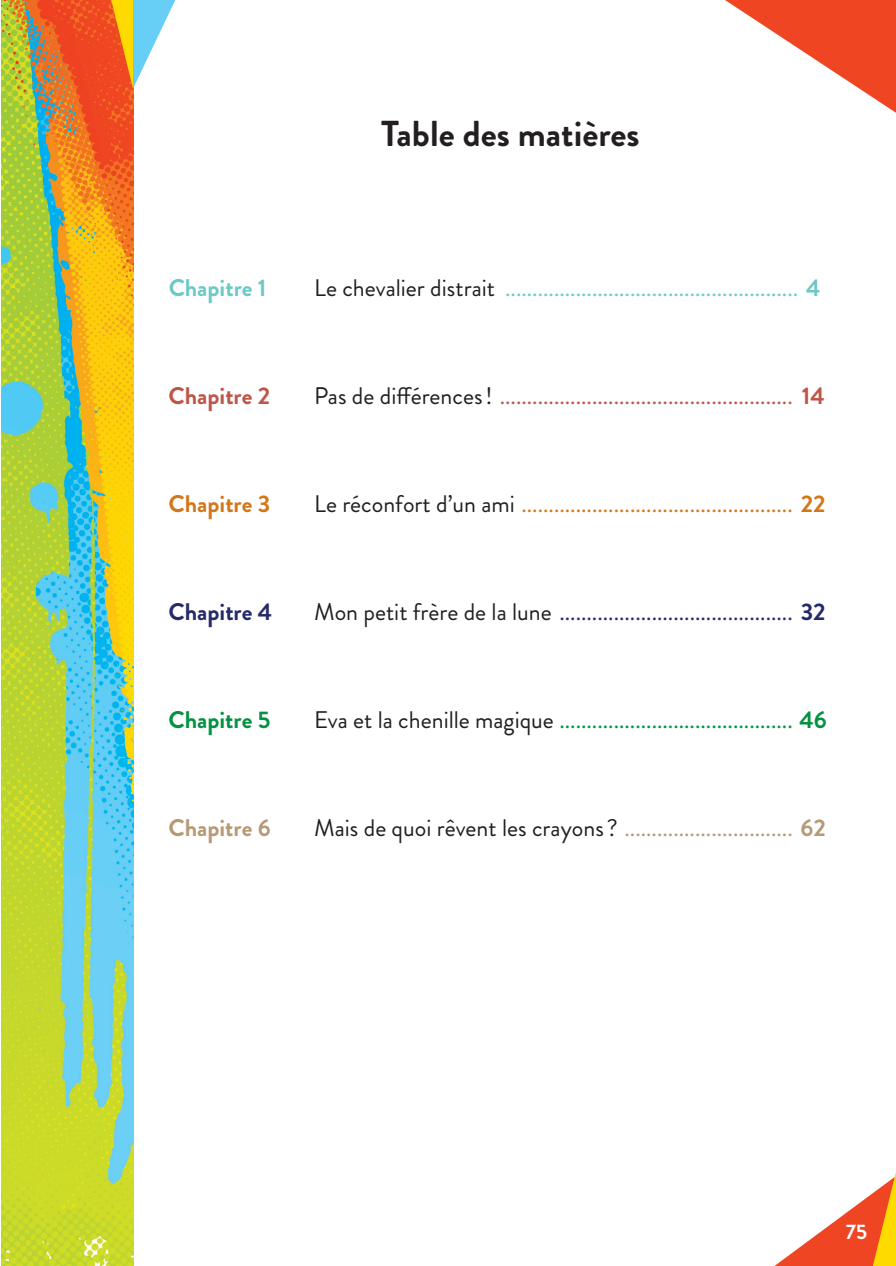
<style>
.page{position:relative;width:896px;height:1266px;background:#fff}
.page>*{position:absolute;margin:0;border:0;box-sizing:border-box;transform-origin:0 0}
.t1{font:700 36px "Brandon Grotesque";color:#231f20}
.t2{font:24px "Brandon Grotesque";color:#6dc9c6}
.t3{font:24px "Brandon Grotesque";color:#be5549}
.t4{font:24px "Brandon Grotesque";color:#d27818}
.t5{font:24px "Brandon Grotesque";color:#029241}
.t6{font:24px "Brandon Grotesque";color:#252b69}
.t7{font:24px "Brandon Grotesque";color:#b69976}
.t8{font:700 24px "Brandon Grotesque";color:#6dc9c6}
.t9{font:700 24px "Brandon Grotesque";color:#be5549}
.t10{font:700 24px "Brandon Grotesque";color:#d27818}
.t11{font:700 24px "Brandon Grotesque";color:#252b69}
.t12{font:700 24px "Brandon Grotesque";color:#029241}
.t13{font:700 24px "Brandon Grotesque";color:#b69976}
.t14{font:700 21px "Brandon Grotesque";color:#fff}
.s1{color:#231f20}
.s2{font-weight:700}
</style>
<div class="page">
<img style="left:1px;top:0;width:132px;height:1265px">
<svg style="left:108px;top:0;width:68px;height:89px"></svg>
<svg style="left:725px;top:0;width:171px;height:113px"></svg>
<svg style="left:774px;top:1172px;width:122px;height:94px"></svg>
<h1 class="t1" style="left:381px;top:108px;width:260px">Table des matières</h1>
<p class="t8" style="left:169px;top:270px;width:99px">Chapitre 1</p>
<p class="t2" style="left:314px;top:271px;width:507px"><span class="s1">Le chevalier distrait</span> ...................................................... <span class="s2">4</span></p>
<p class="t9" style="left:169px;top:378px;width:103px">Chapitre 2</p>
<p class="t3" style="left:314px;top:379px;width:512px"><span class="s1">Pas de différences!</span> ...................................................... <span class="s2">14</span></p>
<p class="t10" style="left:169px;top:486px;width:103px">Chapitre 3</p>
<p class="t4" style="left:314px;top:487px;width:513px"><span class="s1">Le réconfort d’un ami</span> .................................................. <span class="s2">22</span></p>
<p class="t11" style="left:169px;top:594px;width:105px">Chapitre 4</p>
<p class="t6" style="left:314px;top:595px;width:513px"><span class="s1">Mon petit frère de la lune</span> ........................................... <span class="s2">32</span></p>
<p class="t12" style="left:168px;top:702px;width:103px">Chapitre 5</p>
<p class="t5" style="left:314px;top:703px;width:514px"><span class="s1">Eva et la chenille magique</span> ........................................... <span class="s2">46</span></p>
<p class="t13" style="left:168px;top:810px;width:103px">Chapitre 6</p>
<p class="t7" style="left:314px;top:811px;width:513px"><span class="s1">Mais de quoi rêvent les crayons ?</span> ............................... <span class="s2">62</span></p>
<p class="t14" style="left:845px;top:1216px;width:23px">75</p>
</div>
